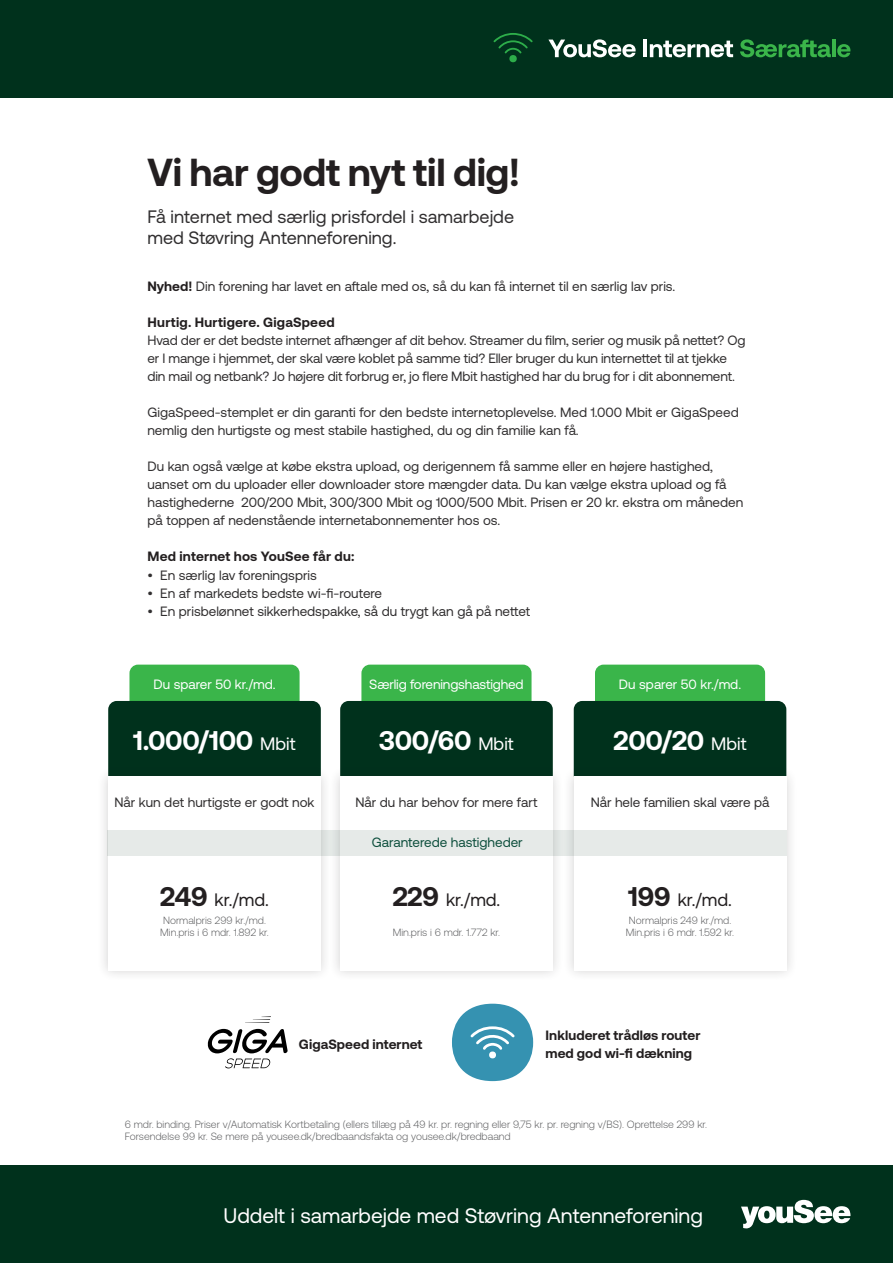
<style>
.page{position:relative;width:893px;height:1263px;background:#fff}
.page>*{position:absolute;margin:0;border:0;box-sizing:border-box;transform-origin:0 0}
.Overskrift{font:700 39px "Aeonik";letter-spacing:-.005em;color:#231f20}
.t1{font:700 27px "Aeonik";letter-spacing:-.01em;color:#fff}
.t2{font:21px "Aeonik";color:#fff}
.Overskrift_Sub{font:18px "Aeonik";color:#312f30}
.t3{font:18px "Aeonik";letter-spacing:-.005em;color:#231f20}
.Brød{font:13.5px/18px "Aeonik";color:#312f30}
.Rubrik{font:700 13.5px/18px "Aeonik";letter-spacing:.01em;color:#231f20}
.Brød-2{font:13.5px "Aeonik";letter-spacing:-.01em;color:#fff}
.t4{font:13.5px "Aeonik";color:#0e4f3d}
.Pligt{font:300 10.5px/12px "Aeonik";color:#57585a}
.s1{font-weight:700;color:#231f20}
.s2{font-weight:400;font-size:18px}
.s3{font-weight:700;font-size:27px}
</style>
<div class="page">
<div style="left:0;top:1166px;width:893px;height:97px;background:#00311c"></div>
<div style="left:0;top:0;width:893px;height:97px;background:#00311c"></div>
<svg style="left:741px;top:1200px;width:109px;height:28px"></svg>
<div style="left:452px;top:1004px;width:81px;height:77px;background:#3592b1;border-radius:50%"></div>
<svg style="left:470px;top:1026px;width:45px;height:24px"></svg>
<div style="left:489px;top:1051px;width:7px;height:7px;background:#fff;border-radius:50%"></div>
<div style="left:129px;top:665px;width:171px;height:72px;background:#3ab54a;border-radius:9px"></div>
<div style="left:361px;top:665px;width:170px;height:72px;background:#3ab54a;border-radius:9px"></div>
<div style="left:595px;top:665px;width:170px;height:72px;background:#3ab54a;border-radius:9px"></div>
<div style="left:108px;top:701px;width:213px;height:64px;background:#00311c"></div>
<div style="left:97px;top:765px;width:235px;height:217px;background:#231f20;opacity:.2"></div>
<div style="left:108px;top:776px;width:213px;height:195px;background:#fff"></div>
<div style="left:340px;top:701px;width:213px;height:64px;background:#00311c"></div>
<div style="left:574px;top:701px;width:212px;height:64px;background:#00311c"></div>
<div style="left:329px;top:765px;width:235px;height:217px;background:#231f20;opacity:.2"></div>
<div style="left:340px;top:776px;width:213px;height:195px;background:#fff"></div>
<div style="left:563px;top:765px;width:234px;height:217px;background:#231f20;opacity:.2"></div>
<div style="left:574px;top:776px;width:212px;height:195px;background:#fff"></div>
<div style="left:107px;top:830px;width:679px;height:25px;background:#e6eae8"></div>
<svg style="left:548px;top:39px;width:88px;height:18px"></svg>
<hr style="left:644px;top:40px;width:3px;height:17px;background:#fff">
<svg style="left:650px;top:41px;width:83px;height:16px"></svg>
<svg style="left:740px;top:39px;width:91px;height:18px"></svg>
<hr style="left:832px;top:40px;width:3px;height:17px;background:#3ab54a">
<svg style="left:837px;top:44px;width:13px;height:13px"></svg>
<svg style="left:493px;top:33px;width:40px;height:21px"></svg>
<div style="left:509px;top:55px;width:8px;height:7px;background:#2dad4a;border-radius:50%"></div>
<svg style="left:208px;top:1016px;width:80px;height:52px"></svg>
<p class="Overskrift" style="left:147px;top:150px;width:374px">Vi har godt nyt til dig!</p>
<p class="Overskrift_Sub" style="left:147px;top:207px;width:368px">Få internet med særlig prisfordel i samarbejde</p>
<p class="Overskrift_Sub" style="left:147px;top:228px;width:250px">med Støvring Antenneforening.</p>
<p class="Brød" style="left:147px;top:277px;width:529px"><span class="s1">Nyhed!</span> Din forening har lavet en aftale med os, så du kan få internet til en særlig lav pris.</p>
<p class="Rubrik" style="left:147px;top:313px;width:189px">Hurtig. Hurtigere. GigaSpeed</p>
<p class="Brød" style="left:147px;top:332px;width:599px">Hvad der er det bedste internet afhænger af dit behov. Streamer du film, serier og musik på nettet? Og er I mange i hjemmet, der skal være koblet på samme tid? Eller bruger du kun internettet til at tjekke din mail og netbank? Jo højere dit forbrug er, jo flere Mbit hastighed har du brug for i dit abonnement.</p>
<p class="Brød" style="left:147px;top:404px;width:593px">GigaSpeed-stemplet er din garanti for den bedste internetoplevelse. Med 1.000 Mbit er GigaSpeed nemlig den hurtigste og mest stabile hastighed, du og din familie kan få.</p>
<p class="Brød" style="left:147px;top:458px;width:597px">Du kan også vælge at købe ekstra upload, og derigennem få samme eller en højere hastighed, uanset om du uploader eller downloader store mængder data. Du kan vælge ekstra upload og få hastighederne 200/200 Mbit, 300/300 Mbit og 1000/500 Mbit. Prisen er 20 kr. ekstra om måneden på toppen af nedenstående internetabonnementer hos os.</p>
<p class="Rubrik" style="left:147px;top:548px;width:208px">Med internet hos YouSee får du:</p>
<p class="Brød" style="left:147px;top:567px;width:171px">• En særlig lav foreningspris</p>
<p class="Brød" style="left:147px;top:585px;width:236px">• En af markedets bedste wi-fi-routere</p>
<p class="Brød" style="left:147px;top:603px;width:384px">• En prisbelønnet sikkerhedspakke, så du trygt kan gå på nettet</p>
<p class="Brød-2" style="left:153px;top:676px;width:124px">Du sparer 50 kr./md.</p>
<p class="Brød-2" style="left:369px;top:676px;width:156px">Særlig foreningshastighed</p>
<p class="Brød-2" style="left:619px;top:676px;width:124px">Du sparer 50 kr./md.</p>
<p class="t1" style="left:133px;top:726px;width:164px">1.000/100 <span class="s2">Mbit</span></p>
<p class="t1" style="left:379px;top:726px;width:136px">300/60 <span class="s2">Mbit</span></p>
<p class="t1" style="left:613px;top:726px;width:135px">200/20 <span class="s2">Mbit</span></p>
<p class="Brød" style="left:114px;top:794px;width:202px">Når kun det hurtigste er godt nok</p>
<p class="Brød" style="left:355px;top:794px;width:183px">Når du har behov for mere fart</p>
<p class="Brød" style="left:591px;top:794px;width:180px">Når hele familien skal være på</p>
<p class="t4" style="left:372px;top:835px;width:152px">Garanterede hastigheder</p>
<p class="t3" style="left:160px;top:890px;width:110px"><span class="s3">249</span> kr./md.</p>
<p class="Pligt" style="left:163px;top:914px;width:104px">Normalpris 299 kr./md.</p>
<p class="Pligt" style="left:160px;top:926px;width:110px">Min.pris i 6 mdr. 1.892 kr.</p>
<p class="t3" style="left:393px;top:890px;width:109px"><span class="s3">229</span> kr./md.</p>
<p class="Pligt" style="left:393px;top:926px;width:109px">Min.pris i 6 mdr. 1.772 kr.</p>
<p class="t3" style="left:628px;top:890px;width:105px"><span class="s3">199</span> kr./md.</p>
<p class="Pligt" style="left:629px;top:914px;width:104px">Normalpris 249 kr./md.</p>
<p class="Pligt" style="left:626px;top:926px;width:110px">Min.pris i 6 mdr. 1.592 kr.</p>
<p class="Rubrik" style="left:299px;top:1035px;width:125px">GigaSpeed internet</p>
<p class="Rubrik" style="left:545px;top:1026px;width:156px">Inkluderet trådløs router med god wi-fi dækning</p>
<p class="Pligt" style="left:125px;top:1118px;width:584px">6 mdr. binding. Priser v/Automatisk Kortbetaling (ellers tillæg på 49 kr. pr. regning eller 9,75 kr. pr. regning v/BS). Oprettelse 299 kr.<br>Forsendelse 99 kr. Se mere på yousee.dk/bredbaandsfakta og yousee.dk/bredbaand</p>
<p class="t2" style="left:224px;top:1204px;width:481px">Uddelt i samarbejde med Støvring Antenneforening</p>
</div>
